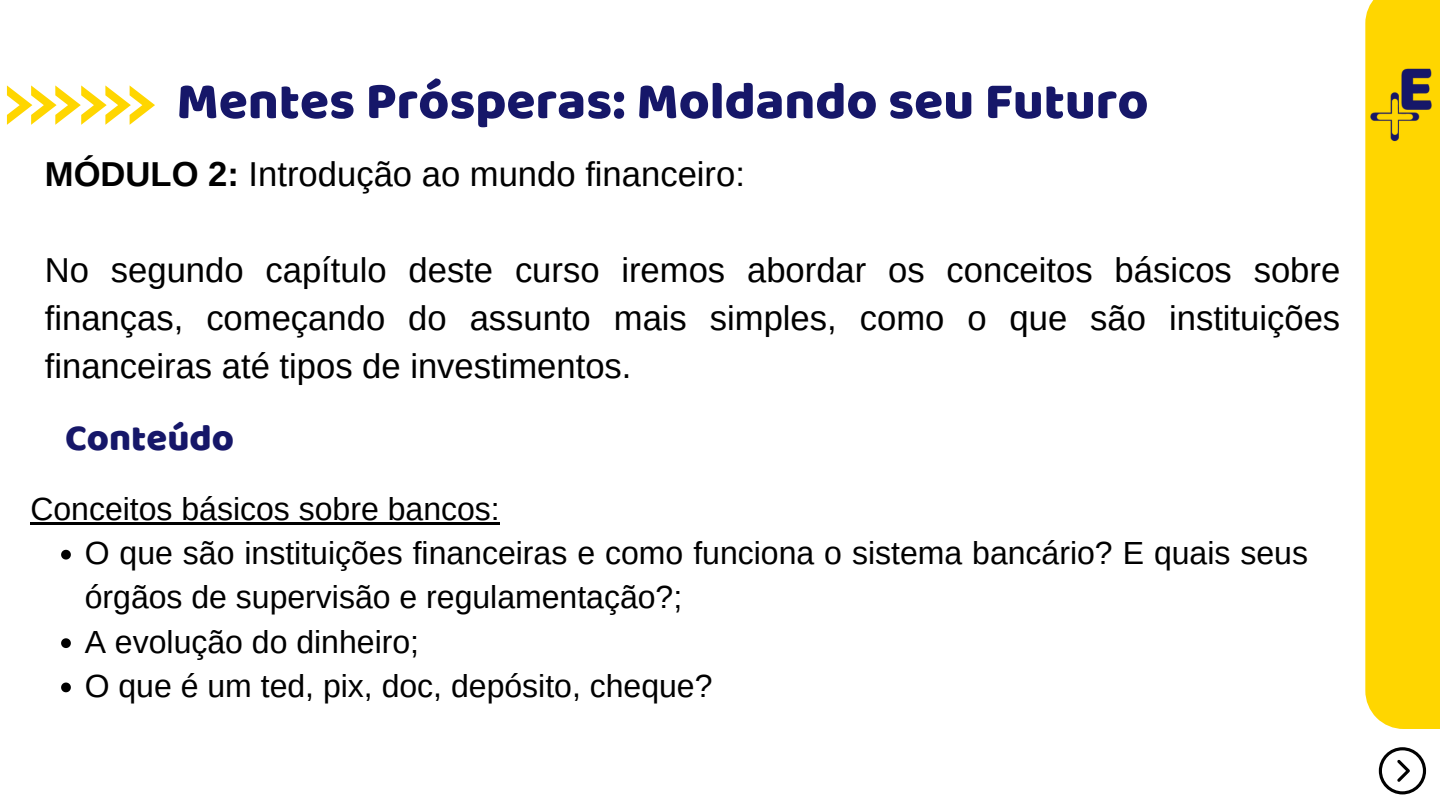
<style>
.page{position:relative;width:1440px;height:810px;background:#fff}
.page>*{position:absolute;margin:0;border:0;box-sizing:border-box;transform-origin:0 0}
.t1{font:53px "Baloo";color:#161769}
.t2{font:38px "Baloo";color:#161769}
.t3{font:34.6px/48px "Arimo";color:#000;text-align:justify}
.t4{font:32px/44.2px "Arimo";color:#000}
.s1{font-weight:700}
</style>
<div class="page">
<svg style="left:7px;top:85px;width:148px;height:39px"></svg>
<svg style="left:1379px;top:747px;width:47px;height:47px"></svg>
<div style="left:1365px;top:0;width:75px;height:729px;background:#ffd600"></div>
<img style="left:1370px;top:68px;width:62px;height:74px">
<hr style="left:30px;top:522px;width:470px;height:3px;background:#000">
<svg style="left:61px;top:550px;width:10px;height:10px"></svg>
<svg style="left:61px;top:638px;width:10px;height:10px"></svg>
<svg style="left:61px;top:683px;width:10px;height:9px"></svg>
<p class="t1" style="left:177px;top:69px;width:973px">Mentes Prósperas: Moldando seu Futuro</p>
<p class="t3" style="left:45px;top:150px;width:702px"><span class="s1">MÓDULO 2:</span> Introdução ao mundo financeiro:</p>
<p class="t3" style="left:45px;top:246px;width:1297px">No segundo capítulo deste curso iremos abordar os conceitos básicos sobre finanças, começando do assunto mais simples, como o que são instituições financeiras até tipos de investimentos.</p>
<p class="t2" style="left:65px;top:415px;width:170px">Conteúdo</p>
<h1 class="t4" style="left:30px;top:487px;width:471px">Conceitos básicos sobre bancos:</h1>
<h2 class="t4" style="left:85px;top:531px;width:1225px">O que são instituições financeiras e como funciona o sistema bancário? E quais seus órgãos de supervisão e regulamentação?;</h2>
<h2 class="t4" style="left:85px;top:619px;width:336px">A evolução do dinheiro;</h2>
<h2 class="t4" style="left:85px;top:664px;width:629px">O que é um ted, pix, doc, depósito, cheque?</h2>
</div>
